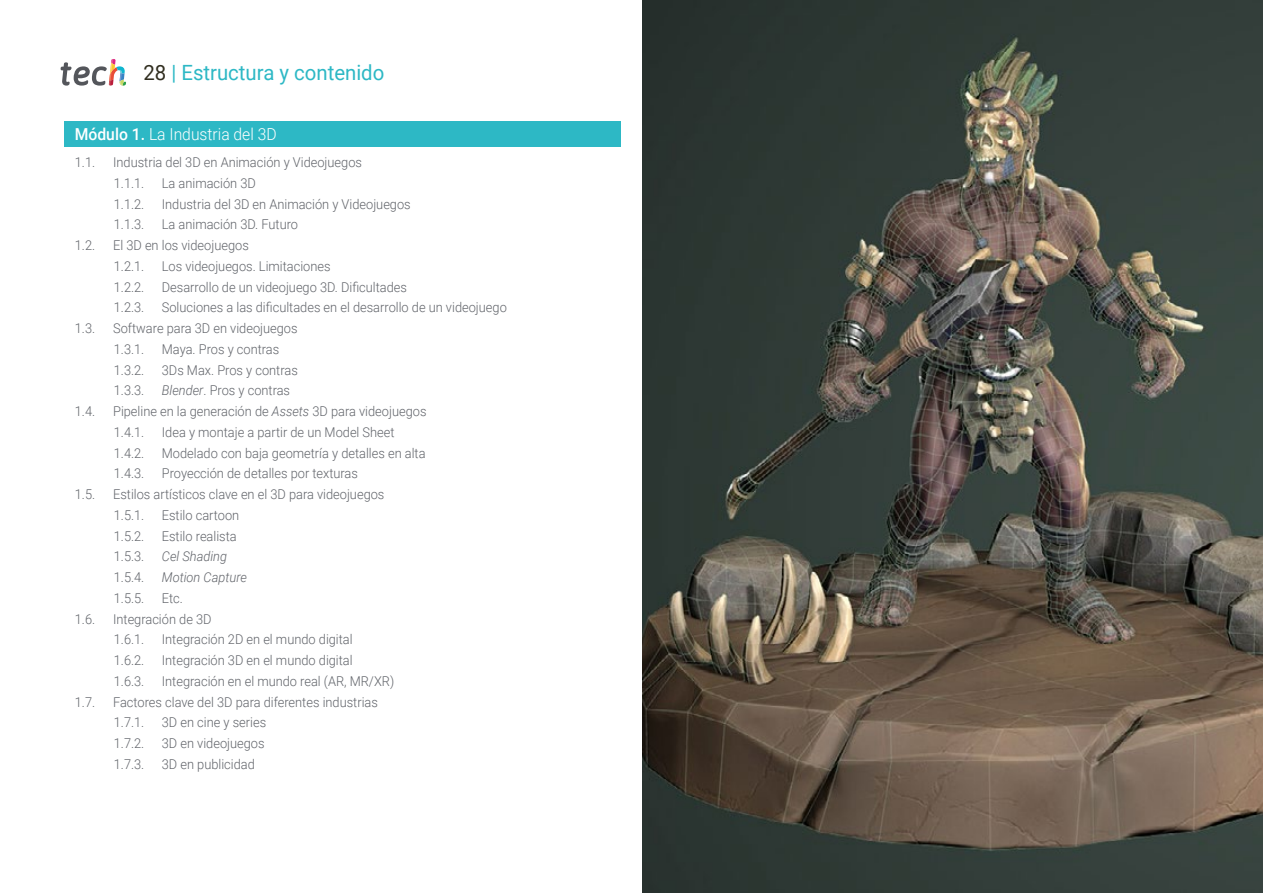
<style>
.page{position:relative;width:1263px;height:893px;background:#fff}
.page>*{position:absolute;margin:0;border:0;box-sizing:border-box;transform-origin:0 0}
.t1{font:21px "Roboto";color:#2db8c5}
.t2{font:300 16.5px "Roboto";color:#fff;scale:.95 1}
.t3{font:300 13.5px/20.7px "Roboto";color:#61646a;scale:.95 1}
.t4{font:italic 300 13.5px "Roboto";color:#61646a;scale:.95 1}
.s1{color:#312e20}
.s2{font-weight:500}
.s3{font-style:italic}
</style>
<div class="page">
<svg style="left:61px;top:59px;width:65px;height:27px"></svg>
<div style="left:64px;top:121px;width:557px;height:25px;background:#2db8c5"></div>
<img style="left:642px;top:0;width:621px;height:893px">
<h1 class="t1" style="left:144px;top:57px;width:242px"><span class="s1">28</span> | Estructura y contenido</h1>
<p class="t2" style="left:75px;top:123px;width:214px"><span class="s2">Módulo 1.</span> La Industria del 3D</p>
<p class="t3" style="left:75px;top:151px;width:23px">1.1.</p>
<p class="t3" style="left:113px;top:151px;width:263px">Industria del 3D en Animación y Videojuegos<br>1.1.1.</p>
<p class="t3" style="left:162px;top:172px;width:101px">La animación 3D</p>
<p class="t3" style="left:114px;top:193px;width:34px">1.1.2.</p>
<p class="t3" style="left:162px;top:193px;width:263px">Industria del 3D en Animación y Videojuegos</p>
<p class="t3" style="left:114px;top:214px;width:34px">1.1.3.</p>
<p class="t3" style="left:162px;top:214px;width:145px">La animación 3D. Futuro</p>
<p class="t3" style="left:75px;top:234px;width:23px">1.2.</p>
<p class="t3" style="left:113px;top:234px;width:144px">El 3D en los videojuegos<br>1.2.1.</p>
<p class="t3" style="left:162px;top:255px;width:179px">Los videojuegos. Limitaciones</p>
<p class="t3" style="left:114px;top:276px;width:34px">1.2.2.</p>
<p class="t3" style="left:162px;top:276px;width:260px">Desarrollo de un videojuego 3D. Dificultades</p>
<p class="t3" style="left:114px;top:297px;width:34px">1.2.3.</p>
<p class="t3" style="left:162px;top:297px;width:365px">Soluciones a las dificultades en el desarrollo de un videojuego</p>
<p class="t3" style="left:75px;top:317px;width:23px">1.3.</p>
<p class="t3" style="left:113px;top:317px;width:196px">Software para 3D en videojuegos<br>1.3.1.</p>
<p class="t3" style="left:162px;top:338px;width:125px">Maya. Pros y contras</p>
<p class="t3" style="left:114px;top:359px;width:34px">1.3.2.</p>
<p class="t3" style="left:162px;top:359px;width:145px">3Ds Max. Pros y contras</p>
<p class="t3" style="left:114px;top:380px;width:34px">1.3.3.</p>
<p class="t3" style="left:162px;top:380px;width:137px"><span class="s3">Blender</span>. Pros y contras</p>
<p class="t3" style="left:75px;top:400px;width:23px">1.4.</p>
<p class="t3" style="left:113px;top:400px;width:331px">Pipeline en la generación de <span class="s3">Assets</span> 3D para videojuegos<br>1.4.1.</p>
<p class="t3" style="left:162px;top:421px;width:247px">Idea y montaje a partir de un Model Sheet</p>
<p class="t3" style="left:114px;top:442px;width:34px">1.4.2.</p>
<p class="t3" style="left:162px;top:442px;width:279px">Modelado con baja geometría y detalles en alta</p>
<p class="t3" style="left:114px;top:463px;width:34px">1.4.3.</p>
<p class="t3" style="left:162px;top:463px;width:208px">Proyección de detalles por texturas</p>
<p class="t3" style="left:75px;top:483px;width:23px">1.5.</p>
<p class="t3" style="left:113px;top:483px;width:287px">Estilos artísticos clave en el 3D para videojuegos<br>1.5.1.</p>
<p class="t3" style="left:162px;top:504px;width:83px">Estilo cartoon</p>
<p class="t3" style="left:114px;top:525px;width:34px">1.5.2.</p>
<p class="t3" style="left:162px;top:525px;width:80px">Estilo realista</p>
<p class="t3" style="left:114px;top:546px;width:34px">1.5.3.</p>
<p class="t4" style="left:162px;top:547px;width:70px">Cel Shading</p>
<p class="t3" style="left:114px;top:566px;width:34px">1.5.4.</p>
<p class="t4" style="left:162px;top:568px;width:91px">Motion Capture</p>
<p class="t3" style="left:114px;top:587px;width:34px">1.5.5.</p>
<p class="t3" style="left:162px;top:587px;width:24px">Etc.</p>
<p class="t3" style="left:75px;top:608px;width:23px">1.6.</p>
<p class="t3" style="left:113px;top:608px;width:105px">Integración de 3D<br>1.6.1.</p>
<p class="t3" style="left:162px;top:629px;width:202px">Integración 2D en el mundo digital</p>
<p class="t3" style="left:114px;top:649px;width:34px">1.6.2.</p>
<p class="t3" style="left:162px;top:649px;width:202px">Integración 3D en el mundo digital</p>
<p class="t3" style="left:114px;top:670px;width:34px">1.6.3.</p>
<p class="t3" style="left:162px;top:670px;width:246px">Integración en el mundo real (AR, MR/XR)</p>
<p class="t3" style="left:75px;top:691px;width:23px">1.7.</p>
<p class="t3" style="left:113px;top:691px;width:280px">Factores clave del 3D para diferentes industrias<br>1.7.1.</p>
<p class="t3" style="left:162px;top:712px;width:111px">3D en cine y series</p>
<p class="t3" style="left:114px;top:732px;width:34px">1.7.2.</p>
<p class="t3" style="left:162px;top:732px;width:110px">3D en videojuegos</p>
<p class="t3" style="left:114px;top:753px;width:34px">1.7.3.</p>
<p class="t3" style="left:162px;top:753px;width:99px">3D en publicidad</p>
</div>
